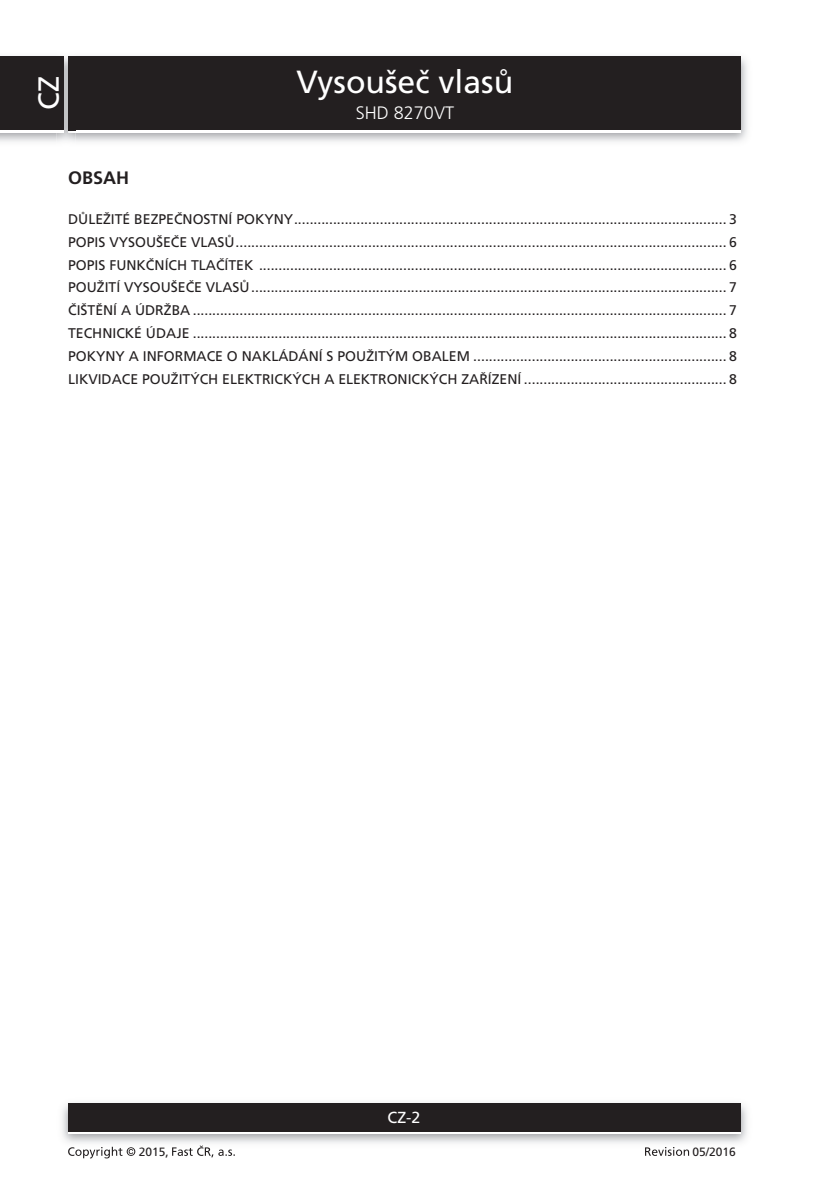
<style>
.page{position:relative;width:840px;height:1191px;background:#fff}
.page>*{position:absolute;margin:0;border:0;box-sizing:border-box;transform-origin:0 0}
.t1{font:32px "Frutiger CE";color:#fff}
.t2{font:29px "Frutiger CE";color:#fff}
.t3{font:300 18px "Frutiger CE";color:#fff}
.t4{font:700 18px "Frutiger CE";color:#231f20}
.t5{font:16px "Frutiger CE";color:#fff}
.t6{font:14px/22.8px "Frutiger CE";color:#231f20;text-align:justify}
.t7{font:12px "Frutiger CE";color:#231f20}
</style>
<div class="page">
<img style="left:0;top:56px;width:747px;height:86px">
<div style="left:68px;top:59px;width:672px;height:74px;background:#fff"></div>
<div style="left:68px;top:57px;width:672px;height:73px;background:#231f20"></div>
<img style="left:62px;top:1103px;width:685px;height:40px">
<div style="left:68px;top:1106px;width:672px;height:28px;background:linear-gradient(to right,#fff,#fff)"></div>
<div style="left:68px;top:1103px;width:672px;height:28px;background:#231f20"></div>
<img style="left:57px;top:56px;width:18px;height:86px">
<img style="left:68px;top:130px;width:7px;height:3px">
<svg style="left:68px;top:57px;width:7px;height:2px"></svg>
<img style="left:68px;top:59px;width:7px;height:71px">
<div style="left:0;top:59px;width:64px;height:74px;background:#fff"></div>
<div style="left:0;top:57px;width:64px;height:73px;background:#231f20"></div>
<svg style="left:68px;top:1146px;width:67px;height:12px"></svg>
<svg style="left:172px;top:1145px;width:516px;height:12px"></svg>
<h2 class="t2" style="left:37px;top:110px;width:35px;rotate:-90deg">CZ</h2>
<h1 class="t1" style="left:296px;top:69px;width:218px">Vysoušeč vlasů</h1>
<p class="t3" style="left:355px;top:102px;width:100px">SHD 8270VT</p>
<p class="t4" style="left:68px;top:168px;width:63px">OBSAH</p>
<p class="t6" style="left:68px;top:208px;width:670px">DŮLEŽITÉ BEZPEČNOSTNÍ POKYNY ............................................................................................................... 3<br>POPIS VYSOUŠEČE VLASŮ .............................................................................................................................. 6<br>POPIS FUNKČNÍCH TLAČÍTEK ........................................................................................................................ 6<br>POUŽITÍ VYSOUŠEČE VLASŮ .......................................................................................................................... 7<br>ČIŠTĚNÍ A ÚDRŽBA ......................................................................................................................................... 7<br>TECHNICKÉ ÚDAJE ......................................................................................................................................... 8<br>POKYNY A INFORMACE O NAKLÁDÁNÍ S POUŽITÝM OBALEM ................................................................. 8<br>LIKVIDACE POUŽITÝCH ELEKTRICKÝCH A ELEKTRONICKÝCH ZAŘÍZENÍ .................................................... 8</p>
<p class="t5" style="left:387px;top:1109px;width:34px">CZ-2</p>
<p class="t7" style="left:139px;top:1145px;width:32px">2015,</p>
<p class="t7" style="left:692px;top:1145px;width:45px">05/2016</p>
</div>
